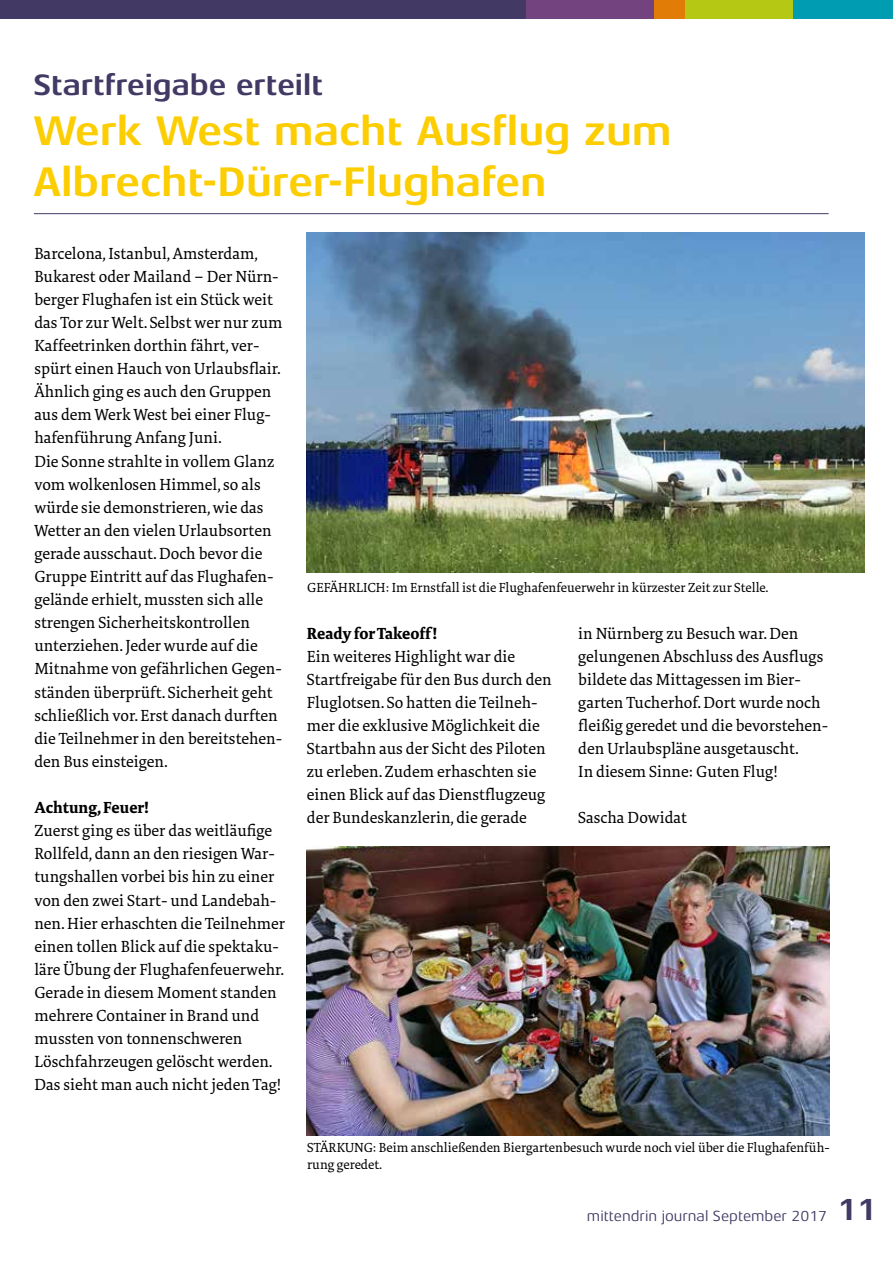
<style>
.page{position:relative;width:893px;height:1263px;background:#fff}
.page>*{position:absolute;margin:0;border:0;box-sizing:border-box;transform-origin:0 0}
.t1{font:700 42px/50.4px "Aeonis LT Pro";color:#fccd00}
.t2{font:700 30px "Aeonis LT Pro";color:#423964}
.t3{font:16.5px/23.1px "Tundra OT";color:#000}
.t4{font:700 16.5px "Tundra OT";color:#000}
.t5{font:15px "Aeonis LT Pro";color:#423964}
.t6{font:13.5px/16.5px "Tundra OT";color:#000}
.s1{font-weight:700;font-size:31.5px;color:#423965}
</style>
<div class="page">
<div style="left:526px;top:0;width:128px;height:19px;background:#734380"></div>
<div style="left:654px;top:0;width:31px;height:19px;background:#e17c06"></div>
<div style="left:685px;top:0;width:108px;height:19px;background:#b4c814"></div>
<div style="left:793px;top:0;width:100px;height:19px;background:#009cb1"></div>
<div style="left:0;top:0;width:526px;height:19px;background:#423964"></div>
<hr style="left:34px;top:213px;width:795px;height:1px;background:#423965">
<img style="left:306px;top:232px;width:559px;height:341px">
<img style="left:306px;top:846px;width:523px;height:289px">
<h2 class="t2" style="left:33px;top:68px;width:291px">Startfreigabe erteilt</h2>
<h1 class="t1" style="left:33px;top:106px;width:640px">Werk West macht Ausflug zum<br>Albrecht-Dürer-Flughafen</h1>
<p class="t3" style="left:34px;top:242px;width:250px">Barcelona, Istanbul, Amsterdam, Bukarest oder Mailand – Der Nürn&shy;berger Flughafen ist ein Stück weit das Tor zur Welt. Selbst wer nur zum Kaffeetrinken dorthin fährt, ver&shy;spürt einen Hauch von Urlaubsflair.<br>Ähnlich ging es auch den Gruppen aus dem Werk West bei einer Flug&shy;hafenführung Anfang Juni.<br>Die Sonne strahlte in vollem Glanz vom wolkenlosen Himmel, so als würde sie demonstrieren, wie das Wetter an den vielen Urlaubsorten gerade ausschaut. Doch bevor die Gruppe Eintritt auf das Flughafen&shy;gelände erhielt, mussten sich alle strengen Sicherheitskontrollen unterziehen. Jeder wurde auf die Mitnahme von gefährlichen Gegen&shy;ständen überprüft. Sicherheit geht schließlich vor. Erst danach durften die Teilnehmer in den bereitstehen&shy;den Bus einsteigen.</p>
<p class="t4" style="left:34px;top:798px;width:116px">Achtung, Feuer!</p>
<p class="t3" style="left:34px;top:820px;width:252px">Zuerst ging es über das weitläufige Rollfeld, dann an den riesigen War&shy;tungshallen vorbei bis hin zu einer von den zwei Start- und Landebah&shy;nen. Hier erhaschten die Teilnehmer einen tollen Blick auf die spektaku&shy;läre Übung der Flughafenfeuerwehr.<br>Gerade in diesem Moment standen mehrere Container in Brand und mussten von tonnenschweren Löschfahrzeugen gelöscht werden.<br>Das sieht man auch nicht jeden Tag!</p>
<p class="t6" style="left:307px;top:579px;width:463px">GEFÄHRLICH: Im Ernstfall ist die Flughafenfeuerwehr in kürzester Zeit zur Stelle.</p>
<p class="t4" style="left:307px;top:623px;width:132px">Ready for Takeoff!</p>
<p class="t3" style="left:307px;top:645px;width:246px">Ein weiteres Highlight war die Startfreigabe für den Bus durch den Fluglotsen. So hatten die Teilneh&shy;mer die exklusive Möglichkeit die Startbahn aus der Sicht des Piloten zu erleben. Zudem erhaschten sie einen Blick auf das Dienstflugzeug der Bundeskanzlerin, die gerade</p>
<p class="t3" style="left:578px;top:622px;width:251px">in Nürnberg zu Besuch war. Den gelungenen Abschluss des Ausflugs bildete das Mittagessen im Bier&shy;garten Tucherhof. Dort wurde noch fleißig geredet und die bevorstehen&shy;den Urlaubspläne ausgetauscht.<br>In diesem Sinne: Guten Flug!</p>
<p class="t3" style="left:578px;top:807px;width:110px">Sascha Dowidat</p>
<p class="t6" style="left:307px;top:1140px;width:524px">STÄRKUNG: Beim anschließenden Biergartenbesuch wurde noch viel über die Flughafenfüh&shy;rung geredet.</p>
<p class="t5" style="left:587px;top:1207px;width:291px">mittendrin journal September 2017 <span class="s1">11</span></p>
</div>
